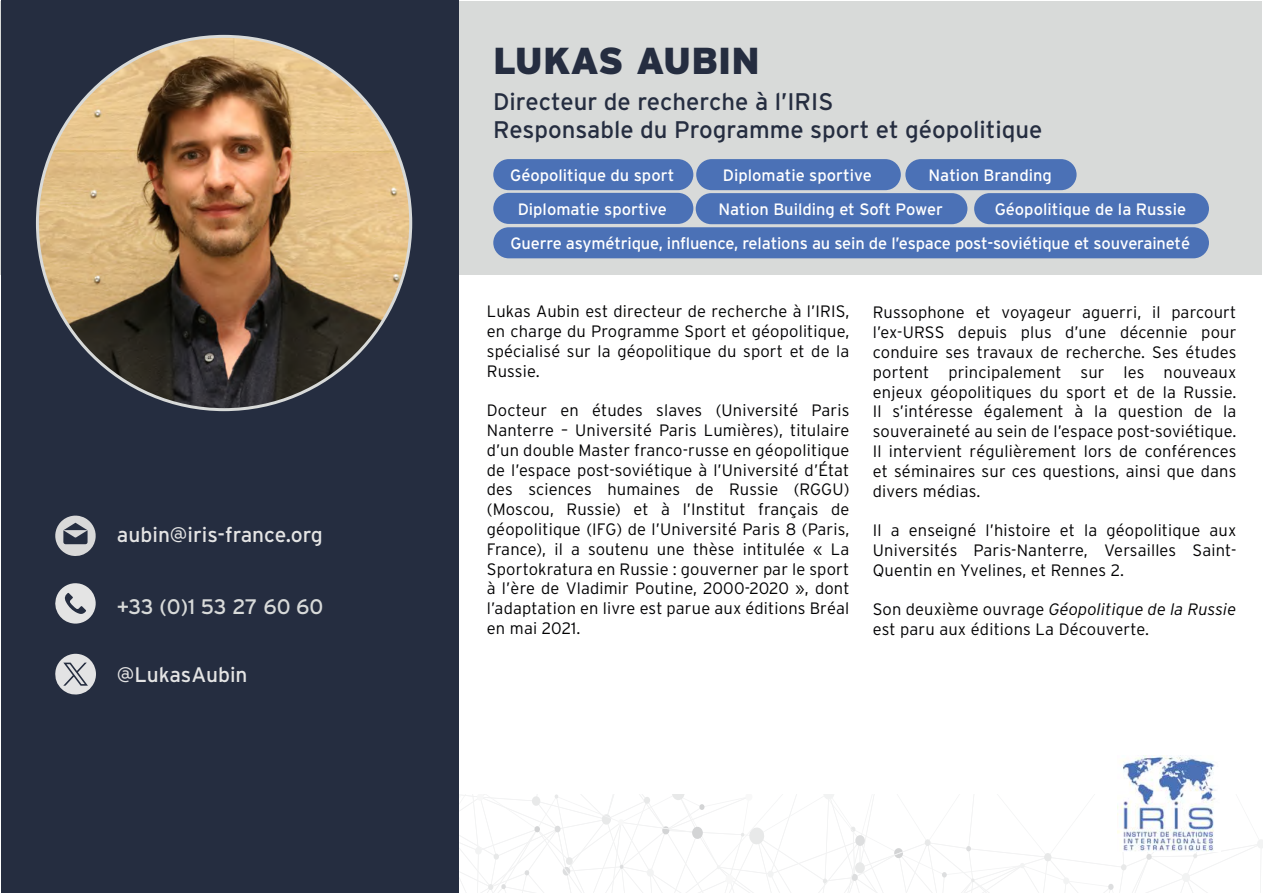
<style>
.page{position:relative;width:1263px;height:893px;background:#fff}
.page>*{position:absolute;margin:0;border:0;box-sizing:border-box;transform-origin:0 0}
.t1{font:900 37.5px "Interstate";color:#252d40}
.t2{font:24px "Interstate";color:#252d40}
.t3{font:21px "Interstate";color:#e4e4e4}
.t4{font:21px "Interstate";letter-spacing:-.015em;color:#d8dad9}
.t5{font:300 16.5px/19.8px "Interstate";letter-spacing:.01em;color:#020203;text-align:justify}
.t6{font:16.5px "Interstate";color:#fff}
.s1{font-style:italic}
</style>
<div class="page">
<div style="left:1px;top:1px;width:1261px;height:273px;background:#d8dad9"></div>
<div style="left:1px;top:0;width:457px;height:892px;background:#252d40"></div>
<svg style="left:459px;top:794px;width:804px;height:99px"></svg>
<img style="left:1117px;top:755px;width:103px;height:96px">
<img style="left:37px;top:36px;width:374px;height:374px;border-radius:187px">
<svg style="left:55px;top:583px;width:41px;height:41px"></svg>
<svg style="left:55px;top:516px;width:41px;height:40px"></svg>
<div style="left:493px;top:159px;width:200px;height:31px;background:#4b71b6;border-radius:16px"></div>
<div style="left:696px;top:159px;width:205px;height:31px;background:#4b71b6;border-radius:16px"></div>
<div style="left:493px;top:193px;width:200px;height:31px;background:#4b71b6;border-radius:16px"></div>
<div style="left:696px;top:193px;width:271px;height:31px;background:#4b71b6;border-radius:16px"></div>
<div style="left:905px;top:159px;width:171px;height:31px;background:#4b71b6;border-radius:16px"></div>
<div style="left:974px;top:193px;width:235px;height:31px;background:#4b71b6;border-radius:16px"></div>
<div style="left:493px;top:227px;width:716px;height:31px;background:#4b71b6;border-radius:16px"></div>
<svg style="left:55px;top:654px;width:41px;height:41px"></svg>
<p class="t3" style="left:117px;top:523px;width:207px">aubin@iris-france.org</p>
<p class="t4" style="left:117px;top:594px;width:208px">+33 (0)1 53 27 60 60</p>
<p class="t3" style="left:117px;top:663px;width:132px">@LukasAubin</p>
<h1 class="t1" style="left:493px;top:39px;width:268px">LUKAS AUBIN</h1>
<h2 class="t2" style="left:493px;top:88px;width:342px">Directeur de recherche à l’IRIS</h2>
<h2 class="t2" style="left:493px;top:116px;width:551px">Responsable du Programme sport et géopolitique</h2>
<p class="t6" style="left:510px;top:166px;width:166px">Géopolitique du sport</p>
<p class="t6" style="left:723px;top:166px;width:151px">Diplomatie sportive</p>
<p class="t6" style="left:518px;top:200px;width:151px">Diplomatie sportive</p>
<p class="t6" style="left:718px;top:200px;width:226px">Nation Building et Soft Power</p>
<p class="t6" style="left:928px;top:166px;width:125px">Nation Branding</p>
<p class="t6" style="left:995px;top:200px;width:193px">Géopolitique de la Russie</p>
<p class="t6" style="left:510px;top:234px;width:681px">Guerre asymétrique, influence, relations au sein de l’espace post-soviétique et souveraineté</p>
<p class="t5" style="left:487px;top:301px;width:364px">Lukas Aubin est directeur de recherche à l’IRIS, en charge du Programme Sport et géopolitique, spécialisé sur la géopolitique du sport et de la Russie.</p>
<p class="t5" style="left:487px;top:400px;width:364px">Docteur en études slaves (Université Paris Nanterre – Université Paris Lumières), titulaire d’un double Master franco-russe en géopolitique de l’espace post-soviétique à l’Université d’État des sciences humaines de Russie (RGGU) (Moscou, Russie) et à l’Institut français de géopolitique (IFG) de l’Université Paris 8 (Paris, France), il a soutenu une thèse intitulée « La Sportokratura en Russie : gouverner par le sport à l’ère de Vladimir Poutine, 2000-2020 », dont l’adaptation en livre est parue aux éditions Bréal en mai 2021.</p>
<p class="t5" style="left:873px;top:302px;width:365px">Russophone et voyageur aguerri, il parcourt l’ex-URSS depuis plus d’une décennie pour conduire ses travaux de recherche. Ses études portent principalement sur les nouveaux enjeux géopolitiques du sport et de la Russie.<br>Il s’intéresse également à la question de la souveraineté au sein de l’espace post-soviétique.<br>Il intervient régulièrement lors de conférences et séminaires sur ces questions, ainsi que dans divers médias.</p>
<p class="t5" style="left:873px;top:520px;width:365px">Il a enseigné l’histoire et la géopolitique aux Universités Paris-Nanterre, Versailles Saint-Quentin en Yvelines, et Rennes 2.</p>
<p class="t5" style="left:873px;top:599px;width:365px">Son deuxième ouvrage <span class="s1">Géopolitique de la Russie </span>est paru aux éditions La Découverte.</p>
</div>
